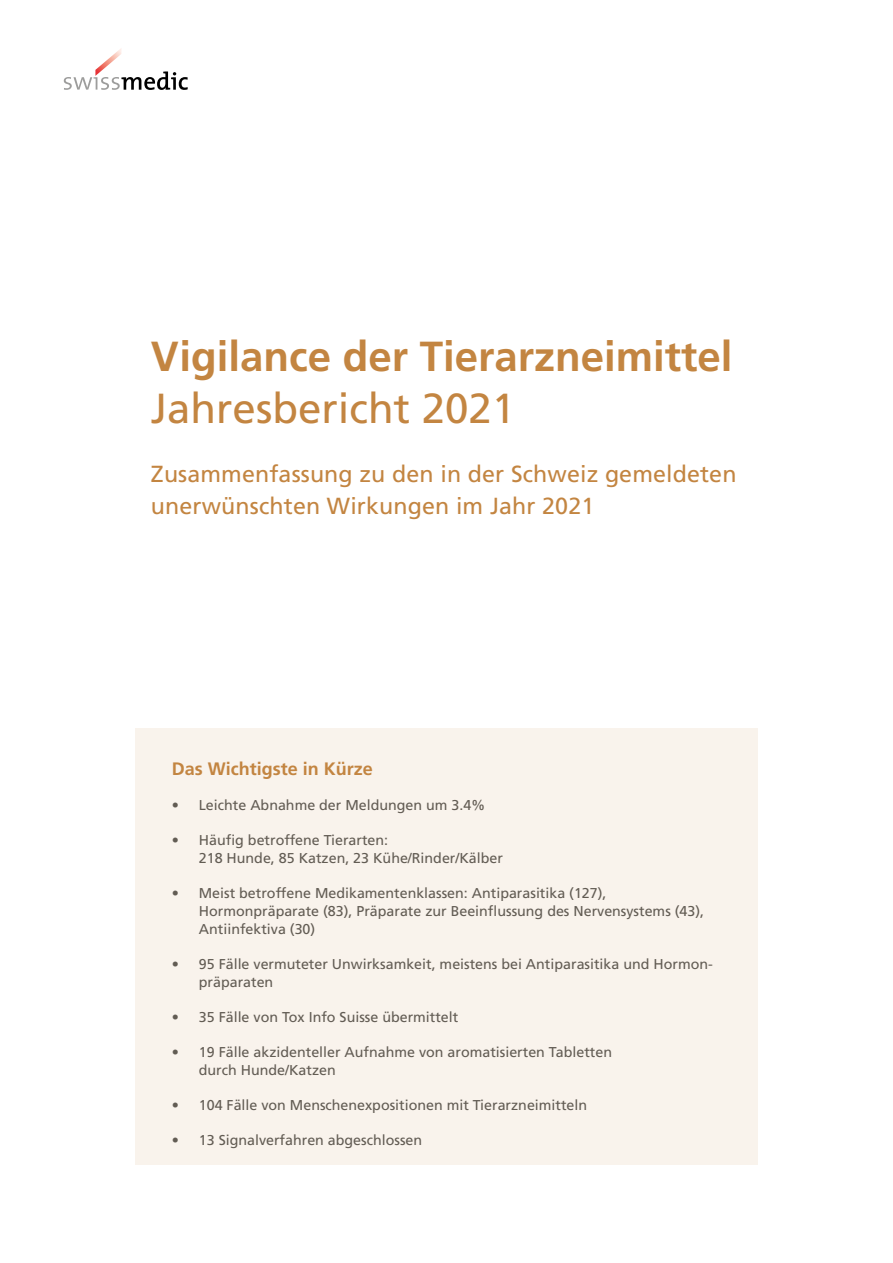
<style>
.page{position:relative;width:893px;height:1263px;background:#fff}
.page>*{position:absolute;margin:0;border:0;box-sizing:border-box;transform-origin:0 0}
.t1{font:700 42px "Frutiger LT Com";color:#c38541}
.t2{font:42px "Frutiger LT Com";color:#c38541}
.t3{font:23.25px/31.5px "Frutiger LT Com";letter-spacing:.005em;color:#c38541}
.t4{font:700 18px "Frutiger LT Com";color:#c38541}
.t5{font:14.25px/18px "Frutiger LT Com";color:#585856}
</style>
<div class="page">
<svg style="left:64px;top:49px;width:124px;height:41px"></svg>
<div style="left:135px;top:728px;width:623px;height:437px;background:#f9f3ec"></div>
<h1 class="t1" style="left:151px;top:331px;width:583px">Vigilance der Tierarzneimittel</h1>
<h1 class="t2" style="left:151px;top:384px;width:366px">Jahresbericht 2021</h1>
<h2 class="t3" style="left:151px;top:458px;width:587px">Zusammenfassung zu den in der Schweiz gemeldeten unerwünschten Wirkungen im Jahr 2021</h2>
<p class="t4" style="left:172px;top:758px;width:203px">Das Wichtigste in Kürze</p>
<p class="t5" style="left:172px;top:796px;width:315px">• Leichte Abnahme der Meldungen um 3.4%</p>
<p class="t5" style="left:199px;top:831px;width:306px;text-indent:-27px">• Häufig betroffene Tierarten:<br>218 Hunde, 85 Katzen, 23 Kühe/Rinder/Kälber</p>
<p class="t5" style="left:199px;top:884px;width:507px;text-indent:-27px">• Meist betroffene Medikamentenklassen: Antiparasitika (127),<br>Hormonpräparate (83), Präparate zur Beeinflussung des Nervensystems (43),<br>Antiinfektiva (30)</p>
<p class="t5" style="left:199px;top:955px;width:515px;text-indent:-27px">• 95 Fälle vermuteter Unwirksamkeit, meistens bei Antiparasitika und Hormon&shy;präparaten</p>
<p class="t5" style="left:172px;top:1008px;width:288px">• 35 Fälle von Tox Info Suisse übermittelt</p>
<p class="t5" style="left:199px;top:1043px;width:415px;text-indent:-27px">• 19 Fälle akzidenteller Aufnahme von aromatisierten Tabletten durch Hunde/Katzen</p>
<p class="t5" style="left:172px;top:1096px;width:417px">• 104 Fälle von Menschenexpositionen mit Tierarzneimitteln</p>
<p class="t5" style="left:172px;top:1131px;width:252px">• 13 Signalverfahren abgeschlossen</p>
</div>
